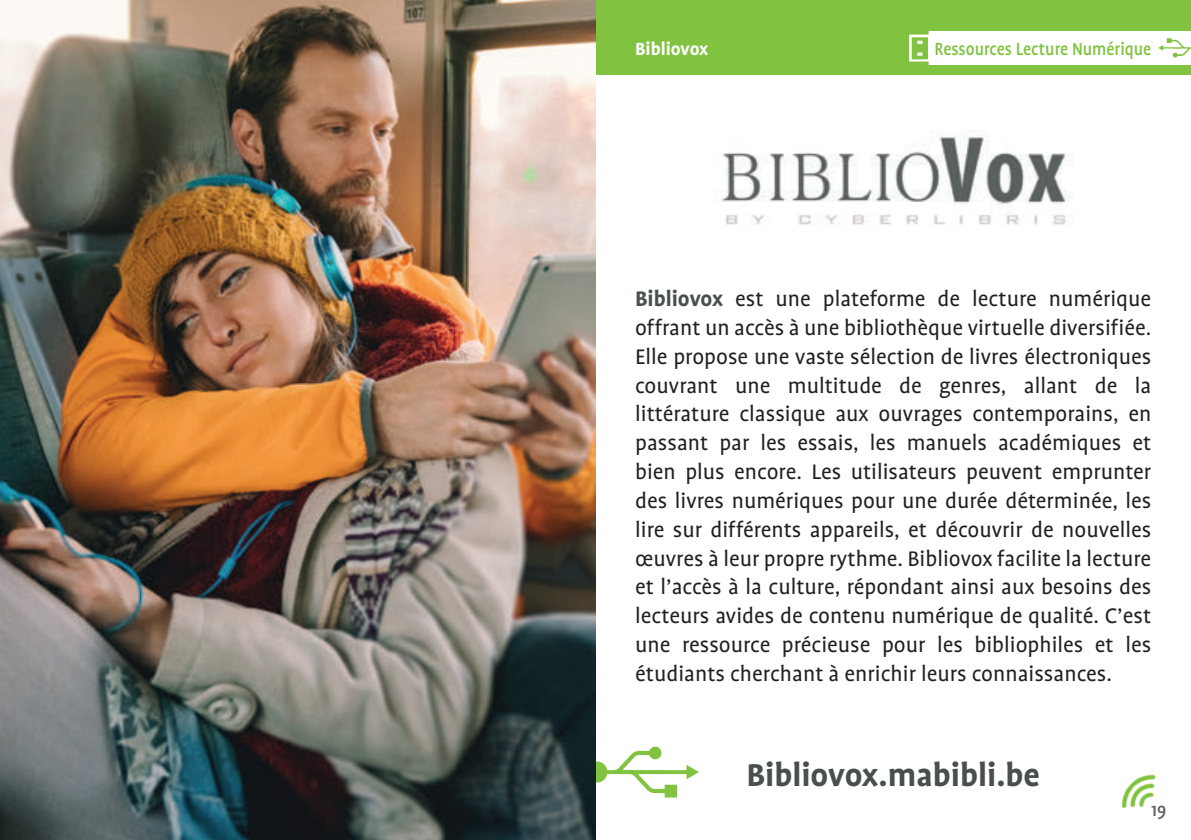
<style>
.page{position:relative;width:1191px;height:840px;background:#fff}
.page>*{position:absolute;margin:0;border:0;box-sizing:border-box;transform-origin:0 0}
.t1{font:700 36px "Profile OT";color:#494f4f}
.t2{font:24px/28.8px "Profile OT";color:#231f20;text-align:justify}
.t3{font:500 20px "Profile OT";color:#81c340;scale:.9 1}
.t4{font:700 20px "Profile OT";color:#fff}
.t5{font:500 20px "Profile OT";color:#636366}
.s1{font-weight:700;color:#494f4f}
</style>
<div class="page">
<img style="left:0;top:0;width:595px;height:839px">
<div style="left:595px;top:0;width:596px;height:75px;background:#81c340"></div>
<div style="left:909px;top:32px;width:282px;height:32px;background:#fff"></div>
<img style="left:1121px;top:774px;width:35px;height:35px">
<img style="left:595px;top:743px;width:104px;height:56px">
<img style="left:1157px;top:37px;width:34px;height:22px">
<img style="left:713px;top:130px;width:360px;height:95px">
<p class="t4" style="left:635px;top:37px;width:75px">Bibliovox</p>
<p class="t3" style="left:934px;top:37px;width:242px">Ressources Lecture Numérique</p>
<p class="t2" style="left:635px;top:285px;width:517px"><span class="s1">Bibliovox</span> est une plateforme de lecture numérique offrant un accès à une bibliothèque virtuelle diversifiée.<br>Elle propose une vaste sélection de livres électroniques couvrant une multitude de genres, allant de la littérature classique aux ouvrages contemporains, en passant par les essais, les manuels académiques et bien plus encore. Les utilisateurs peuvent emprunter des livres numériques pour une durée déterminée, les lire sur différents appareils, et découvrir de nouvelles œuvres à leur propre rythme. Bibliovox facilite la lecture et l’accès à la culture, répondant ainsi aux besoins des lecteurs avides de contenu numérique de qualité. C’est une ressource précieuse pour les bibliophiles et les étudiants cherchant à enrichir leurs connaissances.</p>
<h1 class="t1" style="left:746px;top:754px;width:295px">Bibliovox.mabibli.be</h1>
<p class="t5" style="left:1151px;top:798px;width:17px">19</p>
</div>
